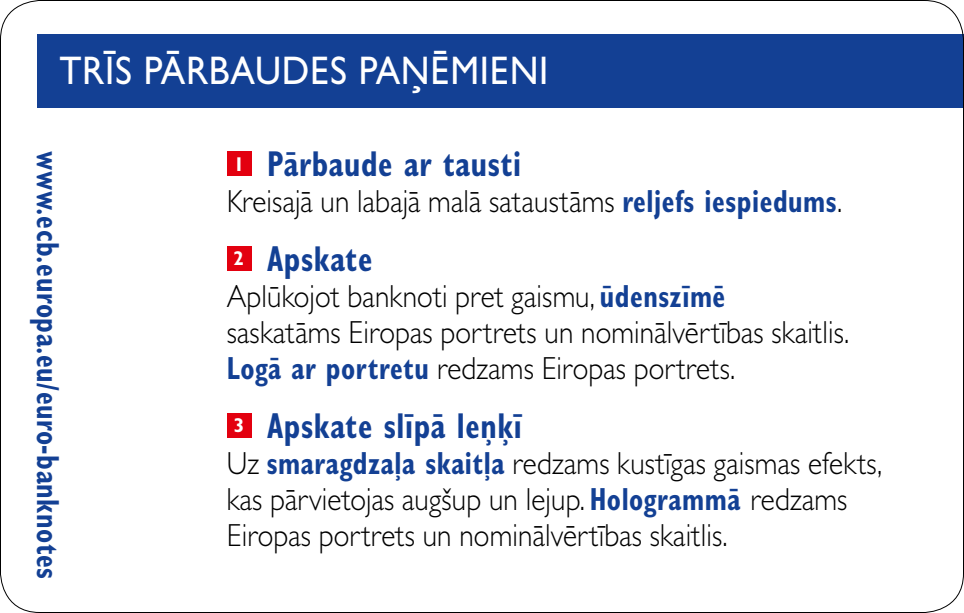
<style>
.page{position:relative;width:964px;height:613px;background:#fff}
.page>*{position:absolute;margin:0;border:0;box-sizing:border-box;transform-origin:0 0}
.t1{font:500 40px "Gill Sans MT Pro";letter-spacing:.02em;color:#fff;scale:.92 1}
.t2{font:700 condensed 36px "Gill Sans MT Pro";letter-spacing:.02em;color:#134094;scale:.85 1}
.t3{font:300 32px/36px "Gill Sans MT Pro";letter-spacing:.005em;color:#000;scale:.92 1}
.t4{font:700 condensed 32px "Gill Sans MT Pro";letter-spacing:.02em;color:#134094;scale:.85 1}
.s1{font-weight:700;font-stretch:condensed;color:#134094}
</style>
<div class="page">
<div style="left:37px;top:34px;width:927px;height:74px;background:#134094"></div>
<div style="left:227px;top:151px;width:24px;height:25px;background:#e3000f"></div>
<div style="left:227px;top:246px;width:24px;height:24px;background:#e3000f"></div>
<div style="left:227px;top:412px;width:24px;height:25px;background:#e3000f"></div>
<p class="t1" style="left:59px;top:47px;width:533px">TRĪS PĀRBAUDES PAŅĒMIENI</p>
<p class="t4" style="left:67px;top:151px;width:504px;rotate:90deg">www.ecb.europa.eu/euro-banknotes</p>
<p class="t2" style="left:234px;top:142px;width:339px"><sup>1</sup> Pārbaude ar tausti</p>
<p class="t3" style="left:227px;top:183px;width:671px">Kreisajā un labajā malā sataustāms <span class="s1">reljefs iespiedums</span>.</p>
<p class="t2" style="left:234px;top:237px;width:164px"><sup>2</sup> Apskate</p>
<p class="t3" style="left:227px;top:277px;width:678px">Aplūkojot banknoti pret gaismu, <span class="s1">ūdenszīmē<br></span>saskatāms Eiropas portrets un nominālvērtības skaitlis.<br><span class="s1">Logā ar portretu</span> redzams Eiropas portrets.</p>
<p class="t2" style="left:234px;top:404px;width:340px"><sup>3</sup> Apskate slīpā leņķī</p>
<p class="t3" style="left:227px;top:444px;width:714px">Uz <span class="s1">smaragdzaļa skaitļa</span> redzams kustīgas gaismas efekts, kas pārvietojas augšup un lejup. <span class="s1">Hologrammā</span> redzams<br>Eiropas portrets un nominālvērtības skaitlis.</p>
</div>
